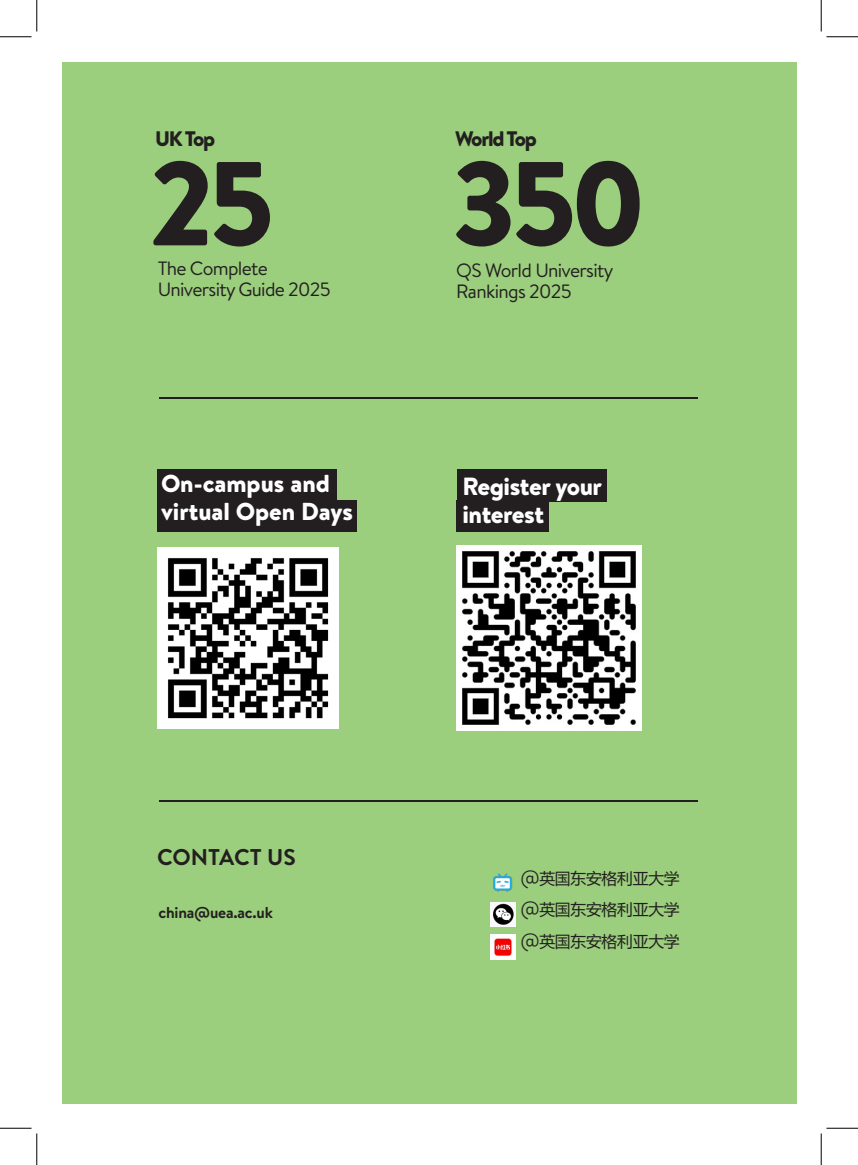
<style>
.page{position:relative;width:858px;height:1165px;background:#fff}
.page>*{position:absolute;margin:0;border:0;box-sizing:border-box;transform-origin:0 0}
.t1{font:900 119px "Brandon Text";color:#231f20}
.t2{font:900 24.85px/28px "Brandon Text";letter-spacing:-.02em;color:#fff}
.t3{font:900 24.5px "Brandon Text";color:#fff}
.t4{font:700 22.75px "Brandon Text";color:#231f20}
.t5{font:900 21px "Brandon Text";letter-spacing:-.06em;color:#231f20}
.t6{font:19.25px "Brandon Text";letter-spacing:-.035em;color:#231f20}
.t7{font:15.75px "Microsoft Ya Hei";letter-spacing:-.015em;color:#231f20}
.t8{font:700 15.75px "Brandon Text";letter-spacing:-.015em;color:#231f20}
.s1{font-family:"Brandon Text";font-size:19.25px}
</style>
<div class="page">
<div style="left:62px;top:62px;width:734px;height:1041px;background:#9bce7d"></div>
<hr style="left:158px;top:397px;width:539px;height:2px;background:#231f20">
<div style="left:157px;top:469px;width:180px;height:63px;background:#231f20"></div>
<div style="left:288px;top:500px;width:69px;height:32px;background:#231f20"></div>
<div style="left:456px;top:469px;width:150px;height:33px;background:#231f20"></div>
<div style="left:456px;top:501px;width:93px;height:31px;background:#231f20"></div>
<hr style="left:158px;top:800px;width:539px;height:2px;background:#231f20">
<img style="left:493px;top:873px;width:20px;height:19px">
<img style="left:490px;top:903px;width:25px;height:23px">
<img style="left:490px;top:935px;width:25px;height:24px">
<img style="left:456px;top:545px;width:185px;height:185px">
<img style="left:157px;top:547px;width:182px;height:182px">
<hr style="left:0;top:36px;width:32px;height:1px;background:#000">
<hr style="left:826px;top:36px;width:31px;height:1px;background:#000">
<hr style="left:0;top:1128px;width:32px;height:1px;background:#000">
<hr style="left:826px;top:1128px;width:31px;height:1px;background:#000">
<hr style="left:36px;top:0;width:1px;height:32px;background:#000">
<hr style="left:36px;top:1133px;width:1px;height:32px;background:#000">
<hr style="left:820px;top:0;width:1px;height:32px;background:#000">
<hr style="left:820px;top:1133px;width:1px;height:32px;background:#000">
<p class="t5" style="left:155px;top:124px;width:61px">UK Top</p>
<p class="t5" style="left:455px;top:124px;width:83px">World Top</p>
<p class="t1" style="left:149px;top:120px;width:128px">25</p>
<p class="t6" style="left:158px;top:255px;width:112px">The Complete</p>
<p class="t1" style="left:451px;top:120px;width:196px">350</p>
<p class="t6" style="left:456px;top:257px;width:159px">QS World University</p>
<p class="t6" style="left:456px;top:278px;width:117px">Rankings 2025</p>
<p class="t6" style="left:158px;top:276px;width:175px">University Guide 2025</p>
<p class="t3" style="left:161px;top:466px;width:170px">On-campus and</p>
<p class="t3" style="left:161px;top:494px;width:193px">virtual Open Days</p>
<p class="t2" style="left:462px;top:472px;width:141px">Register your interest</p>
<p class="t4" style="left:157px;top:841px;width:140px">CONTACT US</p>
<p class="t8" style="left:158px;top:902px;width:116px">china@uea.ac.uk</p>
<p class="t7" style="left:520px;top:868px;width:160px"><span class="s1">@</span>英国东安格利亚大学</p>
<p class="t7" style="left:520px;top:899px;width:160px"><span class="s1">@</span>英国东安格利亚大学</p>
<p class="t7" style="left:520px;top:931px;width:160px"><span class="s1">@</span>英国东安格利亚大学</p>
</div>
